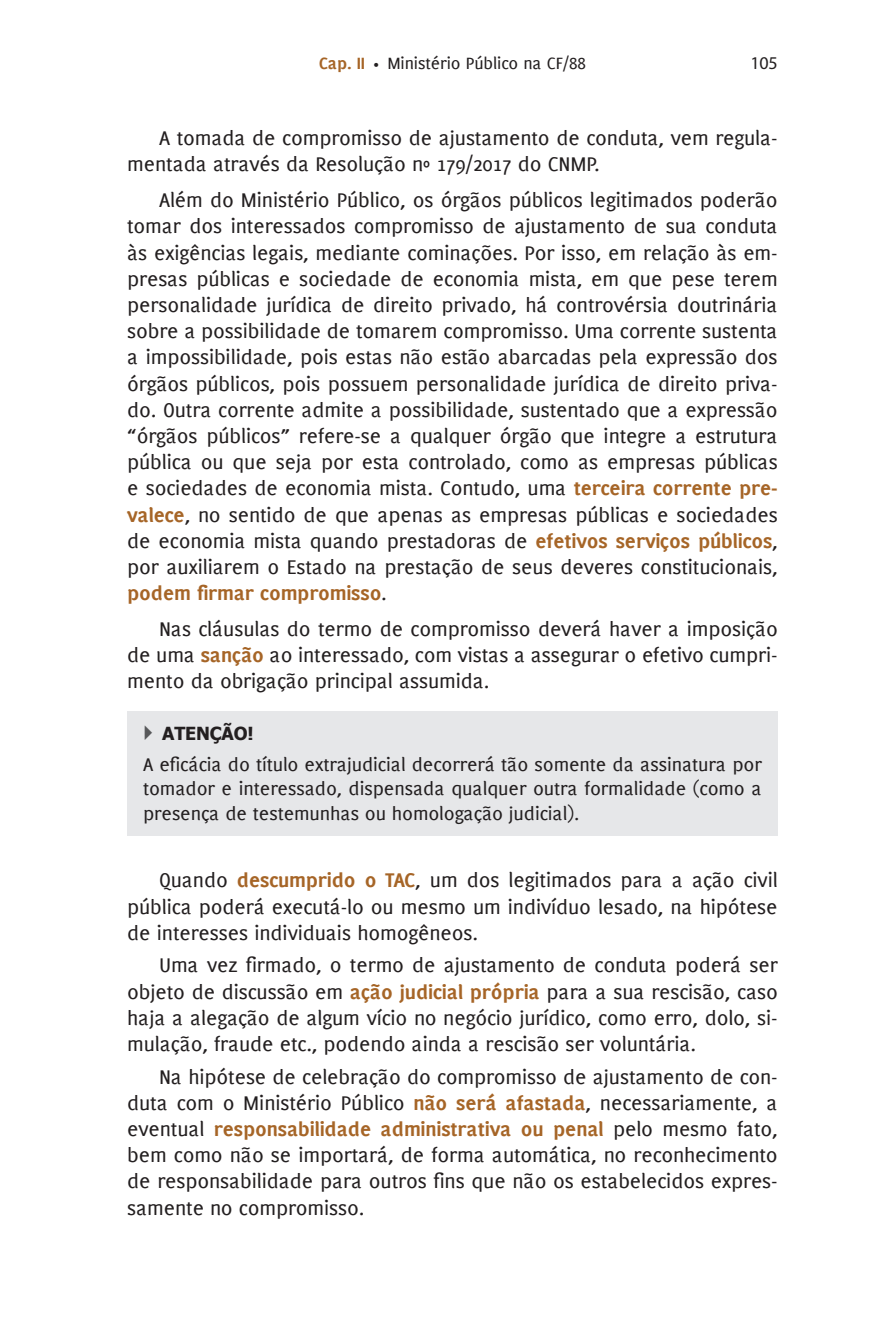
<style>
.page{position:relative;width:892px;height:1344px;background:#fff}
.page>*{position:absolute;margin:0;border:0;box-sizing:border-box;transform-origin:0 0}
.t1{font:21.82px/26.1px "PF Muse";letter-spacing:-.01em;color:#231f20;text-align:justify}
.t2{font:20.25px/24.3px "PF Muse";letter-spacing:-.01em;color:#231f20;text-align:justify}
.t3{font:18px "PF Muse";letter-spacing:-.01em;color:#231f20}
.t4{font:700 18px "Tahoma";letter-spacing:-.01em;color:#231f20}
.t5{font:18px "Myriad Pro";color:#231f20}
.s1{font-weight:700;color:#a66527}
.s2{font-size:13.5px}
</style>
<div class="page">
<div style="left:127px;top:710px;width:651px;height:125px;background:#e6e7e9"></div>
<p class="t3" style="left:319px;top:52px;width:268px"><span class="s1">Cap. II</span> <span class="s2">•</span> Ministério Público na CF/88</p>
<p class="t5" style="left:750px;top:51px;width:29px">105</p>
<p class="t1" style="left:127px;top:125px;width:652px;text-indent:32px">A tomada de compromisso de ajustamento de conduta, vem regula&shy;mentada através da Resolução nº 179/2017 do CNMP.</p>
<p class="t1" style="left:127px;top:187px;width:652px;text-indent:32px">Além do Ministério Público, os órgãos públicos legitimados poderão tomar dos interessados compromisso de ajustamento de sua conduta às exigências legais, mediante cominações. Por isso, em relação às em&shy;presas públicas e sociedade de economia mista, em que pese terem personalidade jurídica de direito privado, há controvérsia doutrinária sobre a possibilidade de tomarem compromisso. Uma corrente sustenta a impossibilidade, pois estas não estão abarcadas pela expressão dos órgãos públicos, pois possuem personalidade jurídica de direito priva&shy;do. Outra corrente admite a possibilidade, sustentado que a expressão “órgãos públicos” refere-se a qualquer órgão que integre a estrutura pública ou que seja por esta controlado, como as empresas públicas e sociedades de economia mista. Contudo, uma <span class="s1">terceira corrente pre&shy;valece</span>, no sentido de que apenas as empresas públicas e sociedades de economia mista quando prestadoras de <span class="s1">efetivos serviços públicos</span>, por auxiliarem o Estado na prestação de seus deveres constitucionais, <span class="s1">podem firmar compromisso</span>.</p>
<p class="t1" style="left:127px;top:615px;width:652px;text-indent:32px">Nas cláusulas do termo de compromisso deverá haver a imposição de uma <span class="s1">sanção</span> ao interessado, com vistas a assegurar o efetivo cumpri&shy;mento da obrigação principal assumida.</p>
<p class="t4" style="left:162px;top:721px;width:93px">ATENÇÃO!</p>
<p class="t2" style="left:143px;top:752px;width:620px">A eficácia do título extrajudicial decorrerá tão somente da assinatura por tomador e interessado, dispensada qualquer outra formalidade (como a presença de testemunhas ou homologação judicial).</p>
<p class="t1" style="left:127px;top:867px;width:652px;text-indent:32px">Quando <span class="s1">descumprido o TAC</span>, um dos legitimados para a ação civil pública poderá executá-lo ou mesmo um indivíduo lesado, na hipótese de interesses individuais homogêneos.</p>
<p class="t1" style="left:127px;top:952px;width:652px;text-indent:32px">Uma vez firmado, o termo de ajustamento de conduta poderá ser objeto de discussão em <span class="s1">ação judicial própria</span> para a sua rescisão, caso haja a alegação de algum vício no negócio jurídico, como erro, dolo, si&shy;mulação, fraude etc., podendo ainda a rescisão ser voluntária.</p>
<p class="t1" style="left:127px;top:1063px;width:652px;text-indent:32px">Na hipótese de celebração do compromisso de ajustamento de con&shy;duta com o Ministério Público <span class="s1">não será afastada</span>, necessariamente, a eventual <span class="s1">responsabilidade administrativa ou penal</span> pelo mesmo fato, bem como não se importará, de forma automática, no reconhecimento de responsabilidade para outros fins que não os estabelecidos expres&shy;samente no compromisso.</p>
</div>
